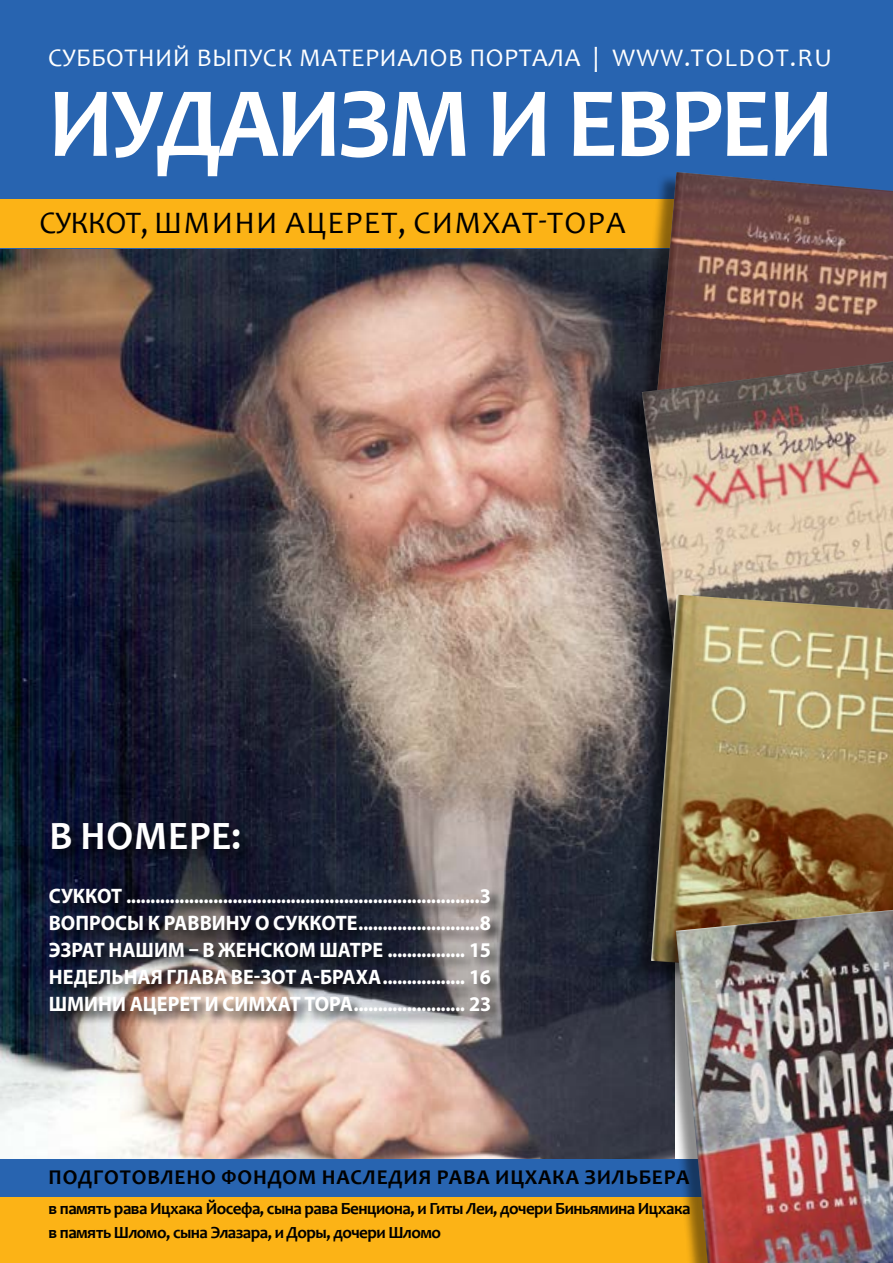
<style>
.page{position:relative;width:893px;height:1263px;background:#fff}
.page>*{position:absolute;margin:0;border:0;box-sizing:border-box;transform-origin:0 0}
.t1{font:700 100.5px "Candara";letter-spacing:-.03em;color:#fff;scale:.96 1}
.t2{font:700 40.5px "Candara";letter-spacing:.02em;color:#fff;scale:.95 1}
.t3{font:31.5px "Candara";letter-spacing:.04em;color:#000;scale:.96 1}
.t4{font:25.5px "Candara";letter-spacing:.02em;color:#fff}
.t5{font:700 21.15px "Candara";letter-spacing:.04em;color:#000}
.t6{font:700 21px/27px "Myriad Pro";color:#fff;text-align:justify;scale:.96 1}
.t7{font:700 17.1px/24px "Candara";letter-spacing:-.03em;color:#000}
</style>
<div class="page">
<img style="left:0;top:249px;width:656px;height:1014px">
<div style="left:0;top:0;width:893px;height:249px;background:#2864b0"></div>
<div style="left:0;top:1160px;width:893px;height:102px;background:#fcb316"></div>
<div style="left:0;top:199px;width:893px;height:49px;background:#fcb316"></div>
<div style="left:634px;top:174px;width:259px;height:295px;background:#000;opacity:.45"></div>
<img style="left:654px;top:172px;width:239px;height:189px">
<div style="left:622px;top:363px;width:271px;height:318px;background:#000;opacity:.45"></div>
<img style="left:642px;top:361px;width:251px;height:235px">
<div style="left:632px;top:596px;width:261px;height:399px;background:#000;opacity:.45"></div>
<img style="left:651px;top:595px;width:242px;height:383px">
<div style="left:0;top:1159px;width:893px;height:38px;background:#2864b0"></div>
<div style="left:656px;top:909px;width:237px;height:354px;background:#000;opacity:.45"></div>
<img style="left:676px;top:910px;width:217px;height:353px">
<div style="left:48px;top:822px;width:457px;height:207px;background:#000;opacity:.75"></div>
<p class="t4" style="left:48px;top:42px;width:785px">СУББОТНИЙ ВЫПУСК МАТЕРИАЛОВ ПОРТАЛА | WWW.TOLDOT.RU</p>
<h1 class="t1" style="left:48px;top:60px;width:820px">ИУДАИЗМ И ЕВРЕИ</h1>
<h3 class="t3" style="left:40px;top:203px;width:612px">СУККОТ, ШМИНИ АЦЕРЕТ, СИМХАТ-ТОРА</h3>
<h2 class="t2" style="left:49px;top:811px;width:203px">В НОМЕРЕ:</h2>
<p class="t6" style="left:49px;top:882px;width:462px">СУККОТ .........................................................................3<br>ВОПРОСЫ К РАВВИНУ О СУККОТЕ.........................8<br>ЭЗРАТ НАШИМ – В ЖЕНСКОМ ШАТРЕ ................ 15<br>НЕДЕЛЬНАЯ ГЛАВА ВЕ-ЗОТ А-БРАХА................. 16<br>ШМИНИ АЦЕРЕТ И СИМХАТ ТОРА....................... 23</p>
<p class="t5" style="left:49px;top:1164px;width:642px">ПОДГОТОВЛЕНО ФОНДОМ НАСЛЕДИЯ РАВА ИЦХАКА ЗИЛЬБЕРА</p>
<p class="t7" style="left:49px;top:1196px;width:644px">в память рава Ицхака Йосефа, сына рава Бенциона, и Гиты Леи, дочери Биньямина Ицхака в память Шломо, сына Элазара, и Доры, дочери Шломо</p>
</div>
